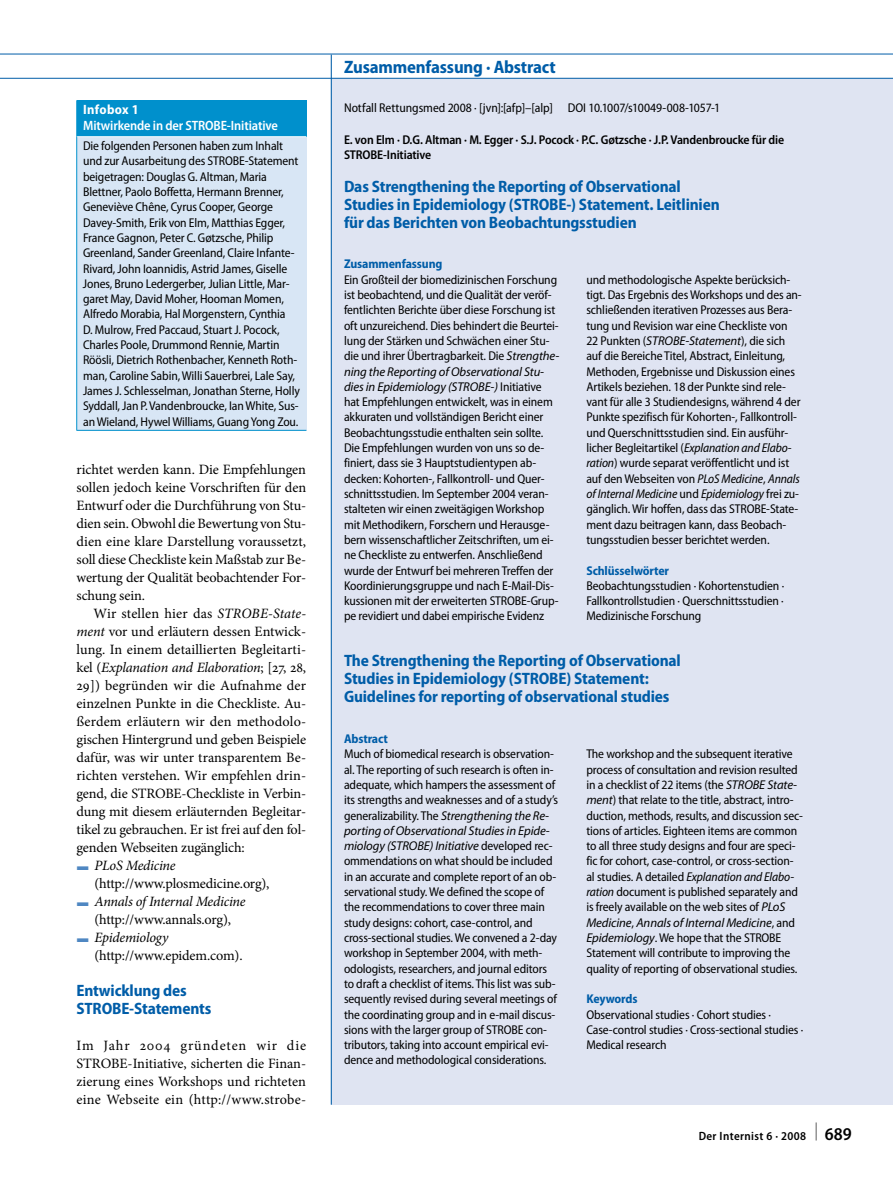
<style>
.page{position:relative;width:893px;height:1187px;background:#fff}
.page>*{position:absolute;margin:0;border:0;box-sizing:border-box;transform-origin:0 0}
.t1{font:700 semi-condensed 18px "Myriad Pro";letter-spacing:-.01em;color:#005da8}
.t2{font:700 semi-condensed 16.5px/18px "Myriad Pro";letter-spacing:-.01em;color:#005da8}
.t3{font:14.25px/18px "Minion Pro";letter-spacing:-.005em;color:#000;text-align:justify}
.t4{font:italic 14.25px "Minion Pro";letter-spacing:-.015em;color:#000}
.t5{font:14.25px "Minion Pro";letter-spacing:.015em;color:#000}
.t6{font:600 semi-condensed 13.5px "Myriad Pro";letter-spacing:-.01em;color:#fff}
.t7{font:700 semi-condensed 13.5px "Myriad Pro";letter-spacing:.025em;color:#fff}
.t8{font:semi-condensed 12.75px/15.3px "Myriad Pro";letter-spacing:-.01em;color:#000}
.t9{font:600 semi-condensed 12.75px/15.3px "Myriad Pro";letter-spacing:-.01em;color:#000}
.t10{font:700 semi-condensed 12.75px "Myriad Pro";letter-spacing:-.01em;color:#005da8}
.t11{font:600 semi-condensed 12px "Myriad Pro";letter-spacing:.03em;color:#000}
.s1{font-style:italic}
.s2{font-style:normal}
.s3{font-family:"S Buttons";font-style:normal;color:#4f87c2}
.s4{font-style:italic;font-stretch:normal}
.s5{font-size:18px}
</style>
<div class="page">
<div style="left:77px;top:100px;width:229px;height:37px;background:#0090cc"></div>
<div style="left:77px;top:137px;width:229px;height:293px;background:#d8e6f5"></div>
<hr style="left:76px;top:100px;width:1px;height:37px;background:#0090cc">
<hr style="left:76px;top:137px;width:1px;height:293px;background:#0090cc">
<hr style="left:77px;top:136px;width:229px;height:1px;background:#fff">
<hr style="left:76px;top:430px;width:230px;height:1px;background:#0090cc">
<div style="left:331px;top:78px;width:562px;height:1026px;background:#dfe4f2"></div>
<hr style="left:331px;top:55px;width:1px;height:1049px;background:#005da8">
<hr style="left:0;top:54px;width:893px;height:1px;background:#005da8">
<hr style="left:0;top:78px;width:893px;height:1px;background:#005da8">
<p class="t7" style="left:83px;top:102px;width:57px">Infobox 1</p>
<p class="t6" style="left:83px;top:118px;width:196px">Mitwirkende in der STROBE-Initiative</p>
<p class="t8" style="left:83px;top:138px;width:218px">Die folgenden Personen haben zum Inhalt und zur Ausarbeitung des STROBE--Statement beigetragen: Douglas G. Altman, Maria Blettner, Paolo Boffetta, Hermann Brenner, Geneviève Chêne, Cyrus Cooper, George Davey-Smith, Erik von Elm, Matthias Egger, France Gagnon, Peter C. Gøtzsche, Philip Greenland, Sander Greenland, Claire Infante-Rivard, John Ioannidis, Astrid James, Giselle Jones, Bruno Ledergerber, Julian Little, Mar&shy;garet May, David Moher, Hooman Momen, Alfredo Morabia, Hal Morgenstern, Cynthia<br>D. Mulrow, Fred Paccaud, Stuart J. Pocock, Charles Poole, Drummond Rennie, Martin Röösli, Dietrich Rothenbacher, Kenneth Roth&shy;man, Caroline Sabin,Willi Sauerbrei, Lale Say, James J. Schlesselman, Jonathan Sterne, Holly Syddall, Jan P. Vandenbroucke, IanWhite, Sus&shy;anWieland, HywelWilliams, GuangYong Zou.</p>
<p class="t3" style="left:77px;top:460px;width:231px">richtet werden kann. Die Empfehlungen sollen jedoch keine Vorschriften für den Entwurf oder die Durchführung von Stu&shy;dien sein. Obwohl die Bewertung von Stu&shy;dien eine klare Darstellung voraussetzt, soll diese Checkliste kein Maßstab zur Be&shy;wertung der Qualität beobachtender For&shy;schung sein.</p>
<p class="t5" style="left:94px;top:603px;width:214px">Wir stellen hier das <span class="s1">STROBE-State-</span></p>
<p class="t3" style="left:77px;top:622px;width:231px"><span class="s1">ment</span> vor und erläutern dessen Entwick-</p>
<p class="t3" style="left:77px;top:640px;width:231px">lung. In einem detaillierten Begleitarti-</p>
<p class="t4" style="left:77px;top:657px;width:231px"><span class="s2">kel (</span>Explanation and Elaboration<span class="s2">; [27, 28,</span></p>
<p class="t3" style="left:77px;top:676px;width:231px">29]) begründen wir die Aufnahme der</p>
<p class="t3" style="left:77px;top:694px;width:231px">einzelnen Punkte in die Checkliste. Au-</p>
<p class="t5" style="left:77px;top:711px;width:231px">ßerdem erläutern wir den methodolo-</p>
<p class="t3" style="left:77px;top:730px;width:231px">gischen Hintergrund und geben Beispiele</p>
<p class="t3" style="left:77px;top:748px;width:231px">dafür, was wir unter transparentem Be-</p>
<p class="t3" style="left:77px;top:766px;width:231px">richten verstehen. Wir empfehlen drin-</p>
<p class="t3" style="left:77px;top:784px;width:231px">gend, die STROBE-- Checkliste in Verbin-</p>
<p class="t3" style="left:77px;top:802px;width:231px">dung mit diesem erläuternden Begleitar-</p>
<p class="t3" style="left:77px;top:820px;width:231px">tikel zu gebrauchen. Er ist frei auf den fol-</p>
<p class="t3" style="left:77px;top:838px;width:170px">genden Webseiten zugänglich:</p>
<p class="t4" style="left:77px;top:855px;width:101px"><span class="s3">F</span> PLoS Medicine</p>
<p class="t3" style="left:95px;top:874px;width:177px">(http://www.plosmedicine.org),</p>
<p class="t4" style="left:77px;top:891px;width:171px"><span class="s3">F</span> Annals of Internal Medicine</p>
<p class="t3" style="left:95px;top:910px;width:138px">(http://www.annals.org),</p>
<p class="t4" style="left:77px;top:927px;width:93px"><span class="s3">F</span> Epidemiology</p>
<p class="t3" style="left:95px;top:946px;width:150px">(http://www.epidem.com).</p>
<p class="t2" style="left:77px;top:981px;width:136px">Entwicklung des<br>STROBE-Statements</p>
<p class="t3" style="left:77px;top:1036px;width:231px">Im Jahr 2004 gründeten wir die STROBE-Initiative, sicherten die Finan&shy;zierung eines Workshops und richteten eine Webseite ein (http://www.strobe-</p>
<h1 class="t1" style="left:344px;top:57px;width:213px">Zusammenfassung · Abstract</h1>
<p class="t8" style="left:344px;top:101px;width:378px">Notfall Rettungsmed 2008 · [jvn]:[afp]–[alp] DOI 10.1007/s10049-008-1057-1</p>
<p class="t9" style="left:344px;top:132px;width:442px">E. von Elm · D.G. Altman · M. Egger · S.J. Pocock · P.C. Gøtzsche · J.P. Vandenbroucke für die<br>STROBE-Initiative</p>
<p class="t2" style="left:344px;top:177px;width:377px">Das Strengthening the Reporting of Observational<br>Studies in Epidemiology (STROBE-) Statement. Leitlinien für das Berichten von Beobachtungsstudien</p>
<p class="t10" style="left:344px;top:257px;width:100px">Zusammenfassung</p>
<p class="t8" style="left:344px;top:272px;width:217px">Ein Großteil der biomedizinischen Forschung ist beobachtend, und die Qualität der veröf&shy;fentlichten Berichte über diese Forschung ist oft unzureichend. Dies behindert die Beurtei&shy;lung der Stärken und Schwächen einer Stu&shy;die und ihrer Übertragbarkeit. Die <span class="s4">Strengthe&shy;ning the Reporting of Observational Stu&shy;dies in Epidemiology (STROBE-)</span> Initiative hat Empfehlungen entwickelt, was in einem akkuraten und vollständigen Bericht einer Beobachtungsstudie enthalten sein sollte.<br>Die Empfehlungen wurden von uns so de&shy;finiert, dass sie 3 Hauptstudientypen ab&shy;decken: Kohorten-, Fallkontroll- und Quer&shy;schnittsstudien. Im September 2004 veran&shy;stalteten wir einen zweitägigenWorkshop mit Methodikern, Forschern und Herausge&shy;bern wissenschaftlicher Zeitschriften, um ei&shy;ne Checkliste zu entwerfen. Anschließend wurde der Entwurf bei mehreren Treffen der Koordinierungsgruppe und nach E-Mail-Dis&shy;kussionen mit der erweiterten STROBE-Grup&shy;pe revidiert und dabei empirische Evidenz</p>
<p class="t8" style="left:586px;top:272px;width:217px">und methodologische Aspekte berücksich&shy;tigt. Das Ergebnis desWorkshops und des an&shy;schließenden iterativen Prozesses aus Bera&shy;tung und Revision war eine Checkliste von 22 Punkten (<span class="s4">STROBE-Statement</span>), die sich auf die Bereiche Titel, Abstract, Einleitung, Methoden, Ergebnisse und Diskussion eines Artikels beziehen. 18 der Punkte sind rele&shy;vant für alle 3 Studiendesigns, während 4 der Punkte spezifisch für Kohorten-, Fallkontroll&shy;und Querschnittsstudien sind. Ein ausführ&shy;licher Begleitartikel (<span class="s1">Explanation and Elabo&shy;ration</span>) wurde separat veröffentlicht und ist auf denWebseiten von <span class="s1">PLoS Medicine</span>, <span class="s1">Annals of Internal Medicine</span> und <span class="s1">Epidemiology</span> frei zu&shy;gänglich.Wir hoffen, dass das STROBE-State&shy;ment dazu beitragen kann, dass Beobach&shy;tungsstudien besser berichtet werden.</p>
<p class="t10" style="left:586px;top:563px;width:84px">Schlüsselwörter</p>
<p class="t8" style="left:586px;top:578px;width:199px;text-align:justify">Beobachtungsstudien · Kohortenstudien · Fallkontrollstudien · Querschnittsstudien · Medizinische Forschung</p>
<p class="t2" style="left:344px;top:652px;width:338px">The Strengthening the Reporting of Observational<br>Studies in Epidemiology (STROBE) Statement:<br>Guidelines for reporting of observational studies</p>
<p class="t10" style="left:344px;top:731px;width:45px">Abstract</p>
<p class="t8" style="left:344px;top:746px;width:216px">Much of biomedical research is observation&shy;al. The reporting of such research is often in&shy;adequate, which hampers the assessment of its strengths and weaknesses and of a study’s generalizability. The <span class="s4">Strengthening the Re&shy;porting of Observational Studies in Epide&shy;miology (STROBE) Initiative</span> developed rec&shy;ommendations on what should be included in an accurate and complete report of an ob&shy;servational study.We defined the scope of the recommendations to cover three main study designs: cohort, case-control, and cross-sectional studies.We convened a 2-day workshop in September 2004, with meth&shy;odologists, researchers, and journal editors to draft a checklist of items. This list was sub&shy;sequently revised during several meetings of the coordinating group and in e-mail discus&shy;sions with the larger group of STROBE con&shy;tributors, taking into account empirical evi&shy;dence and methodological considerations.</p>
<p class="t8" style="left:586px;top:746px;width:218px">The workshop and the subsequent iterative process of consultation and revision resulted in a checklist of 22 items (the <span class="s4">STROBE State&shy;ment</span>) that relate to the title, abstract, intro&shy;duction, methods, results, and discussion sec&shy;tions of articles. Eighteen items are common to all three study designs and four are speci&shy;fic for cohort, case-control, or cross-section&shy;al studies. A detailed <span class="s1">Explanation and Elabo&shy;ration</span> document is published separately and is freely available on the web sites of <span class="s4">PLoS Medicine</span>, <span class="s4">Annals of Internal Medicine</span>, and <span class="s4">Epidemiology</span>.We hope that the STROBE Statement will contribute to improving the quality of reporting of observational studies.</p>
<p class="t10" style="left:586px;top:991px;width:53px">Keywords</p>
<p class="t8" style="left:586px;top:1006px;width:218px">Observational studies · Cohort studies ·<br>Case-control studies · Cross-sectional studies ·<br>Medical research</p>
<p class="t11" style="left:699px;top:1129px;width:155px">Der Internist 6 · 2008 <sup>|</sup> <span class="s5">689</span></p>
</div>
